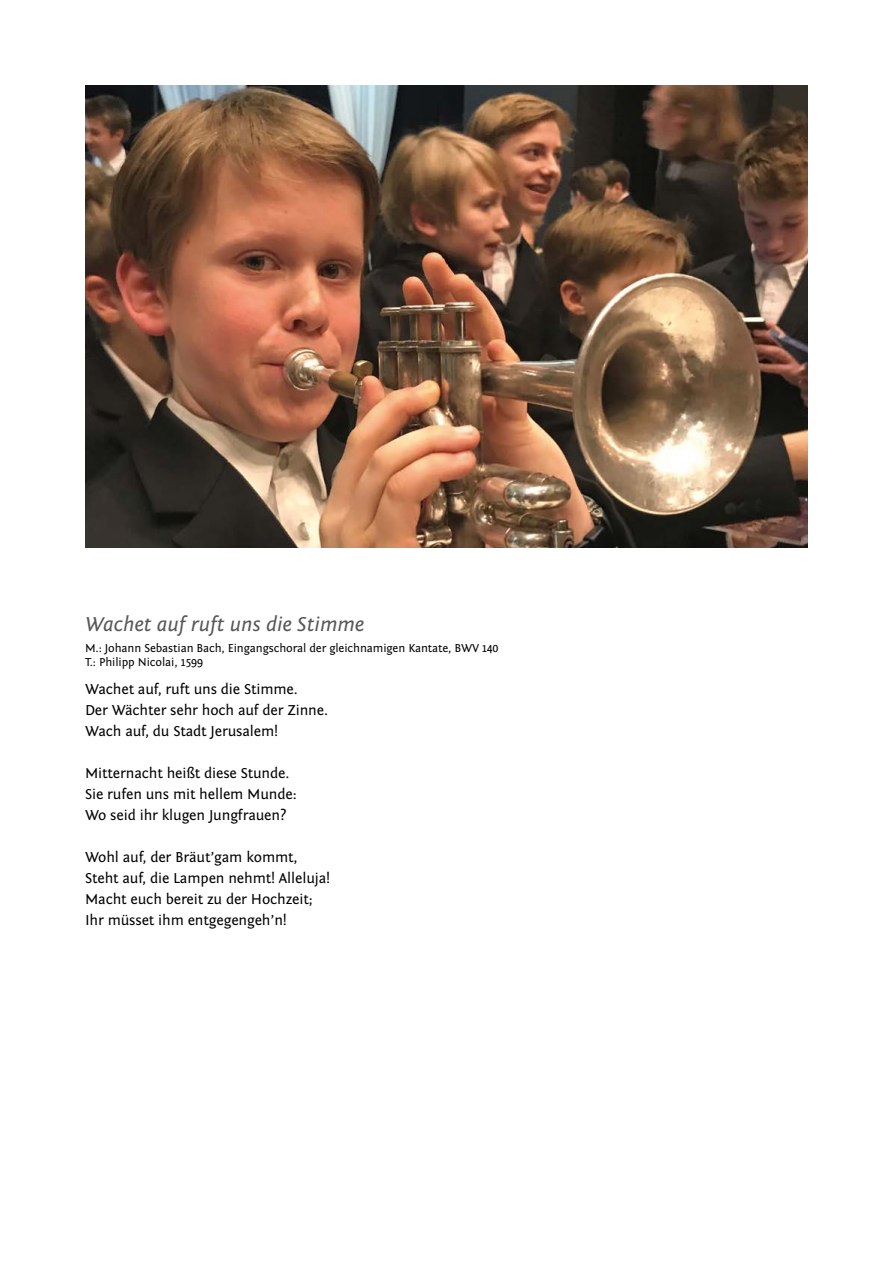
<style>
.page{position:relative;width:893px;height:1263px;background:#fff}
.page>*{position:absolute;margin:0;border:0;box-sizing:border-box;transform-origin:0 0}
.t1{font:italic 21px "Fontin Sans";color:#575756}
.t2{font:15px/21px "Fontin Sans";letter-spacing:-.01em;color:#000}
.t3{font:12px/13.5px "Fontin Sans";letter-spacing:-.01em;color:#000}
</style>
<div class="page">
<img style="left:85px;top:85px;width:723px;height:463px">
<h1 class="t1" style="left:85px;top:613px;width:281px">Wachet auf ruft uns die Stimme</h1>
<p class="t3" style="left:85px;top:642px;width:415px">M.: Johann Sebastian Bach, Eingangschoral der gleichnamigen Kantate, BWV 140<br>T.: Philipp Nicolai, 1599</p>
<p class="t2" style="left:85px;top:679px;width:245px">Wachet auf, ruft uns die Stimme.<br>Der Wächter sehr hoch auf der Zinne.<br>Wach auf, du Stadt Jerusalem!</p>
<p class="t2" style="left:85px;top:763px;width:213px">Mitternacht heißt diese Stunde.<br>Sie rufen uns mit hellem Munde:<br>Wo seid ihr klugen Jungfrauen?</p>
<p class="t2" style="left:85px;top:847px;width:247px">Wohl auf, der Bräut’gam kommt, Steht auf, die Lampen nehmt! Alleluja!<br>Macht euch bereit zu der Hochzeit; Ihr müsset ihm entgegengeh’n!</p>
</div>
